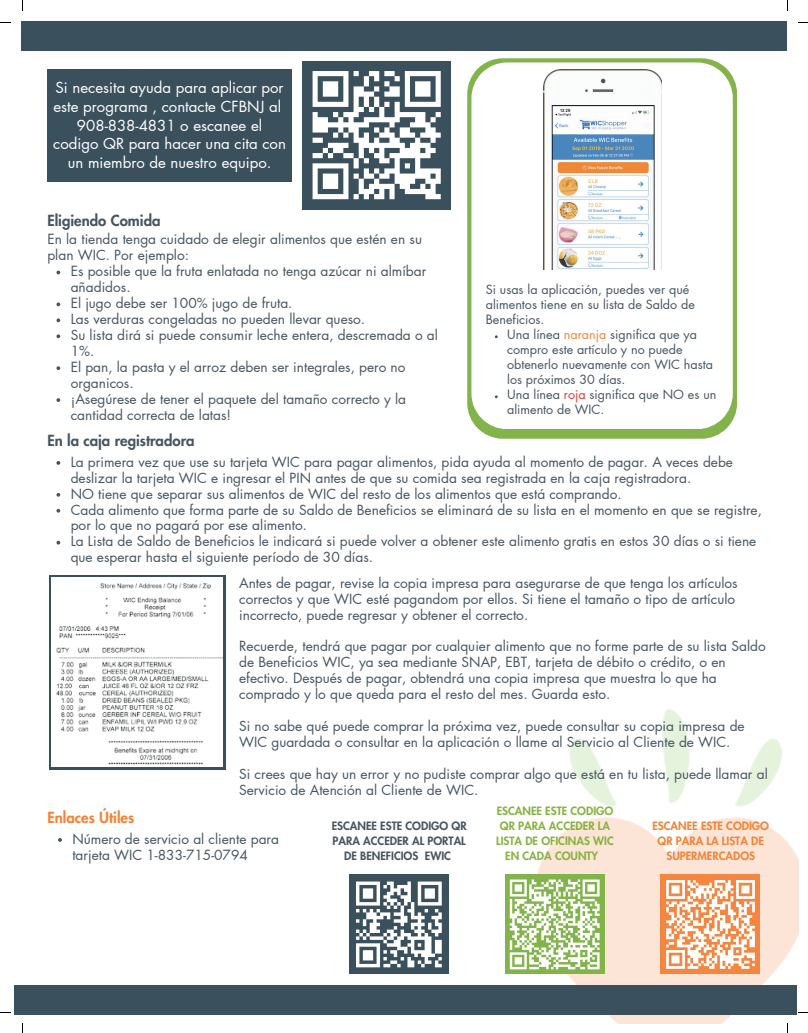
<style>
.page{position:relative;width:808px;height:1033px;background:#fff}
.page>*{position:absolute;margin:0;border:0;box-sizing:border-box;transform-origin:0 0}
.t1{font:15px/18.8px "Futura LT Pro";color:#fff;text-align:center}
.t2{font:800 15px "Futura LT Pro";color:#465560}
.t3{font:800 15px "Futura LT Pro";color:#f48335}
.t4{font:13.75px/16px "Futura LT Pro";color:#465560}
.t5{font:12.5px/15px "Futura LT Pro";color:#465560}
.t6{font:800 11.25px/15px "Futura LT Pro";color:#87b340;text-align:center}
.t7{font:800 11.25px/15px "Futura LT Pro";color:#465560;text-align:center}
.t8{font:800 11.25px/15px "Futura LT Pro";color:#f48335;text-align:center}
.s1{color:#f48335}
.s2{color:#ee3435}
</style>
<div class="page">
<div style="left:22px;top:22px;width:765px;height:29px;background:#3b505d"></div>
<img style="left:392px;top:709px;width:406px;height:314px">
<svg style="left:467px;top:58px;width:270px;height:381px;background:#9ac26d"></svg>
<svg style="left:471px;top:62px;width:261px;height:367px"></svg>
<img style="left:543px;top:69px;width:118px;height:200px">
<div style="left:14px;top:985px;width:782px;height:29px;background:#3b505d"></div>
<svg style="left:56px;top:271px;width:4px;height:3px"></svg>
<svg style="left:56px;top:302px;width:4px;height:4px"></svg>
<svg style="left:56px;top:318px;width:4px;height:4px"></svg>
<svg style="left:56px;top:334px;width:4px;height:4px"></svg>
<svg style="left:56px;top:366px;width:4px;height:4px"></svg>
<svg style="left:56px;top:398px;width:4px;height:4px"></svg>
<svg style="left:56px;top:461px;width:4px;height:4px"></svg>
<svg style="left:56px;top:493px;width:4px;height:3px"></svg>
<svg style="left:56px;top:509px;width:4px;height:3px"></svg>
<svg style="left:56px;top:541px;width:4px;height:3px"></svg>
<svg style="left:58px;top:838px;width:4px;height:3px"></svg>
<div style="left:302px;top:61px;width:149px;height:148px;background:#3b505d"></div>
<svg style="left:312px;top:71px;width:129px;height:128px"></svg>
<div style="left:425px;top:194px;width:16px;height:5px;background:#fff"></div>
<div style="left:47px;top:69px;width:244px;height:113px;background:#3b505d"></div>
<div style="left:660px;top:874px;width:100px;height:100px;background:#f58640"></div>
<svg style="left:666px;top:880px;width:89px;height:89px"></svg>
<div style="left:505px;top:874px;width:99px;height:100px;background:#83b44c"></div>
<svg style="left:509px;top:879px;width:91px;height:91px"></svg>
<div style="left:349px;top:874px;width:99px;height:100px;background:#3b505d"></div>
<svg style="left:356px;top:881px;width:86px;height:86px"></svg>
<svg style="left:49px;top:575px;width:177px;height:194px;fill:#3b505d"></svg>
<img style="left:52px;top:577px;width:170px;height:189px">
<p class="t1" style="left:53px;top:78px;width:234px">Si necesita ayuda para aplicar por este programa , contacte CFBNJ al<br>908-838-4831 o escanee el codigo QR para hacer una cita con un miembro de nuestro equipo.</p>
<p class="t2" style="left:47px;top:209px;width:115px">Eligiendo Comida</p>
<p class="t4" style="left:47px;top:231px;width:376px">En la tienda tenga cuidado de elegir alimentos que estén en su plan WIC. Por ejemplo:</p>
<p class="t4" style="left:71px;top:263px;width:369px">Es posible que la fruta enlatada no tenga azúcar ni almíbar añadidos.<br>El jugo debe ser 100% jugo de fruta.<br>Las verduras congeladas no pueden llevar queso.<br>Su lista dirá si puede consumir leche entera, descremada o al 1%.<br>El pan, la pasta y el arroz deben ser integrales, pero no organicos.<br>¡Asegúrese de tener el paquete del tamaño correcto y la cantidad correcta de latas!</p>
<p class="t5" style="left:486px;top:282px;width:210px">Si usas la aplicación, puedes ver qué alimentos tiene en su lista de Saldo de<br>Beneficios.</p>
<p class="t5" style="left:507px;top:327px;width:211px">Una línea <span class="s1">naranja</span> significa que ya compro este artículo y no puede obtenerlo nuevamente con WIC hasta los próximos 30 días.<br>Una línea <span class="s2">roja</span> significa que NO es un alimento de WIC.</p>
<p class="t2" style="left:47px;top:429px;width:149px">En la caja registradora</p>
<p class="t4" style="left:71px;top:453px;width:692px">La primera vez que use su tarjeta WIC para pagar alimentos, pida ayuda al momento de pagar. A veces debe deslizar la tarjeta WIC e ingresar el PIN antes de que su comida sea registrada en la caja registradora.<br>NO tiene que separar sus alimentos de WIC del resto de los alimentos que está comprando.<br>Cada alimento que forma parte de su Saldo de Beneficios se eliminará de su lista en el momento en que se registre, por lo que no pagará por ese alimento.<br>La Lista de Saldo de Beneficios le indicará si puede volver a obtener este alimento gratis en estos 30 días o si tiene que esperar hasta el siguiente período de 30 días.</p>
<p class="t4" style="left:239px;top:574px;width:500px">Antes de pagar, revise la copia impresa para asegurarse de que tenga los artículos correctos y que WIC esté pagandom por ellos. Si tiene el tamaño o tipo de artículo incorrecto, puede regresar y obtener el correcto.</p>
<p class="t4" style="left:239px;top:638px;width:528px">Recuerde, tendrá que pagar por cualquier alimento que no forme parte de su lista Saldo de Beneficios WIC, ya sea mediante SNAP, EBT, tarjeta de débito o crédito, o en efectivo. Después de pagar, obtendrá una copia impresa que muestra lo que ha comprado y lo que queda para el resto del mes. Guarda esto.</p>
<p class="t4" style="left:239px;top:718px;width:507px">Si no sabe qué puede comprar la próxima vez, puede consultar su copia impresa de<br>WIC guardada o consultar en la aplicación o llame al Servicio al Cliente de WIC.</p>
<p class="t4" style="left:239px;top:765px;width:530px">Si crees que hay un error y no pudiste comprar algo que está en tu lista, puede llamar al<br>Servicio de Atención al Cliente de WIC.</p>
<p class="t3" style="left:47px;top:806px;width:88px">Enlaces Útiles</p>
<p class="t4" style="left:72px;top:830px;width:208px">Número de servicio al cliente para tarjeta WIC 1-833-715-0794</p>
<p class="t6" style="left:496px;top:803px;width:119px">ESCANEE ESTE CODIGO<br>QR PARA ACCEDER LA<br>LISTA DE OFICINAS WIC<br>EN CADA COUNTY</p>
<p class="t8" style="left:652px;top:817px;width:118px">ESCANEE ESTE CODIGO<br>QR PARA LA LISTA DE<br>SUPERMERCADOS</p>
<p class="t7" style="left:332px;top:818px;width:136px">ESCANEE ESTE CODIGO QR<br>PARA ACCEDER AL PORTAL<br>DE BENEFICIOS EWIC</p>
</div>
